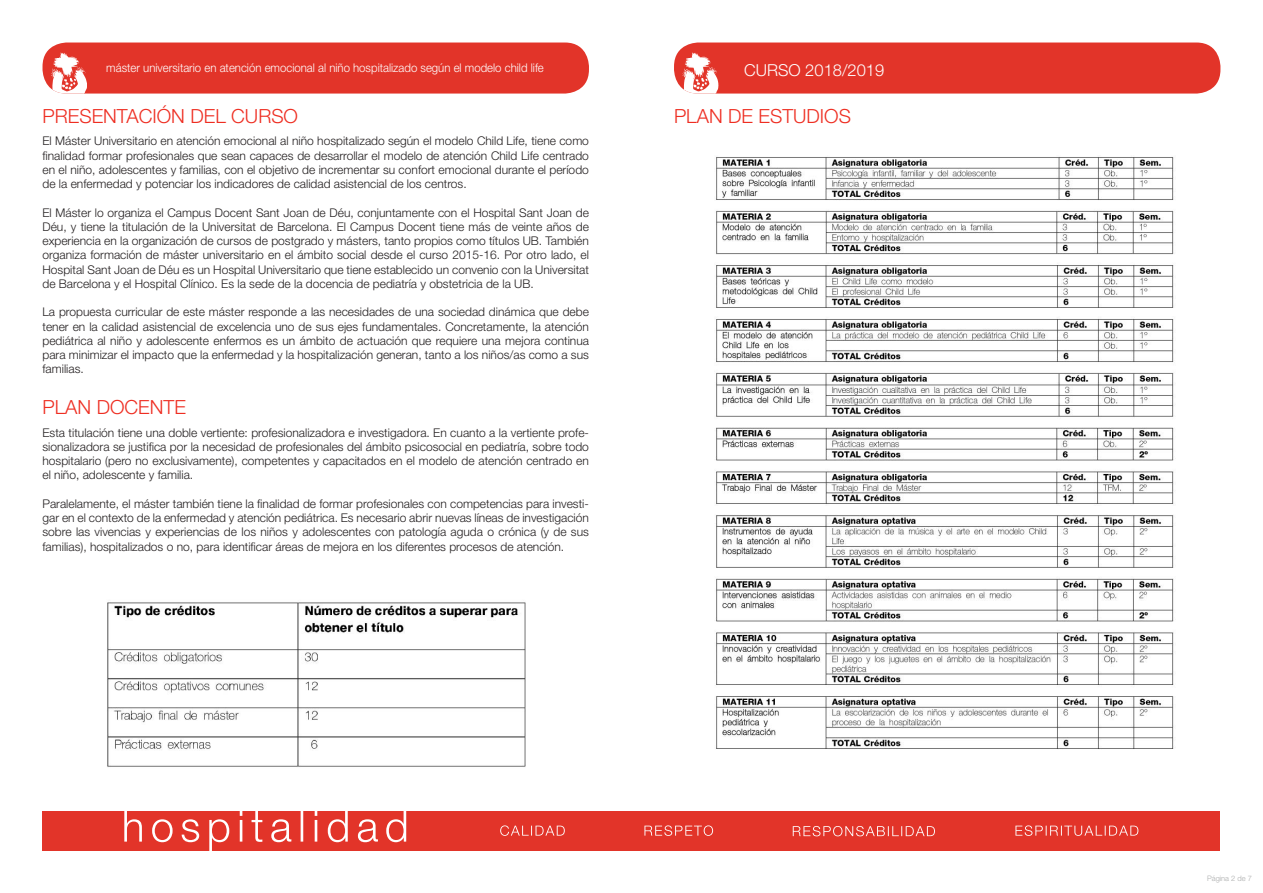
<style>
.page{position:relative;width:1263px;height:893px;background:#fff}
.page>*{position:absolute;margin:0;border:0;box-sizing:border-box;transform-origin:0 0}
.t1{font:300 19.5px "Helvetica Neue";color:#ee2e22}
.t2{font:300 16.5px "Helvetica Neue";color:#fff}
.t3{font:300 12px/14.2px "Helvetica Neue";color:#231f20;text-align:justify}
.t4{font:300 12px "Helvetica Neue";color:#fff;scale:.95 1}
.t5{font:300 7.5px "Helvetica Neue";color:#aaacac}
</style>
<div class="page">
<div style="left:43px;top:43px;width:546px;height:51px;background:#e23429;border-radius:24px"></div>
<svg style="left:51px;top:52px;width:36px;height:42px"></svg>
<div style="left:674px;top:43px;width:546px;height:51px;background:#e23429;border-radius:24px"></div>
<svg style="left:683px;top:52px;width:36px;height:42px"></svg>
<div style="left:43px;top:811px;width:1177px;height:39px;background:#e23429"></div>
<svg style="left:124px;top:811px;width:282px;height:39px"></svg>
<svg style="left:500px;top:825px;width:65px;height:11px"></svg>
<svg style="left:644px;top:825px;width:69px;height:11px"></svg>
<svg style="left:793px;top:826px;width:142px;height:10px"></svg>
<svg style="left:1015px;top:825px;width:123px;height:11px"></svg>
<img style="left:107px;top:602px;width:419px;height:165px">
<img style="left:716px;top:157px;width:458px;height:592px">
<p class="t4" style="left:106px;top:60px;width:462px">máster universitario en atención emocional al niño hospitalizado según el modelo child life</p>
<h2 class="t2" style="left:744px;top:60px;width:142px">CURSO 2018/2019</h2>
<h1 class="t1" style="left:43px;top:104px;width:257px">PRESENTACIÓN DEL CURSO</h1>
<p class="t3" style="left:43px;top:134px;width:548px">El Máster Universitario en atención emocional al niño hospitalizado según el modelo Child Life, tiene como finalidad formar profesionales que sean capaces de desarrollar el modelo de atención Child Life centrado en el niño, adolescentes y familias, con el objetivo de incrementar su confort emocional durante el período de la enfermedad y potenciar los indicadores de calidad asistencial de los centros.</p>
<p class="t3" style="left:43px;top:205px;width:548px">El Máster lo organiza el Campus Docent Sant Joan de Déu, conjuntamente con el Hospital Sant Joan de Déu, y tiene la titulación de la Universitat de Barcelona. El Campus Docent tiene más de veinte años de experiencia en la organización de cursos de postgrado y másters, tanto propios como títulos UB. También organiza formación de máster universitario en el ámbito social desde el curso 2015-16. Por otro lado, el Hospital Sant Joan de Déu es un Hospital Universitario que tiene establecido un convenio con la Universitat de Barcelona y el Hospital Clínico. Es la sede de la docencia de pediatría y obstetricia de la UB.</p>
<p class="t3" style="left:43px;top:305px;width:548px">La propuesta curricular de este máster responde a las necesidades de una sociedad dinámica que debe tener en la calidad asistencial de excelencia uno de sus ejes fundamentales. Concretamente, la atención pediátrica al niño y adolescente enfermos es un ámbito de actuación que requiere una mejora continua para minimizar el impacto que la enfermedad y la hospitalización generan, tanto a los niños/as como a sus familias.</p>
<h1 class="t1" style="left:43px;top:395px;width:145px">PLAN DOCENTE</h1>
<p class="t3" style="left:43px;top:425px;width:548px">Esta titulación tiene una doble vertiente: profesionalizadora e investigadora. En cuanto a la vertiente profe&shy;sionalizadora se justifica por la necesidad de profesionales del ámbito psicosocial en pediatría, sobre todo hospitalario (pero no exclusivamente), competentes y capacitados en el modelo de atención centrado en el niño, adolescente y familia.</p>
<p class="t3" style="left:43px;top:496px;width:548px">Paralelamente, el máster también tiene la finalidad de formar profesionales con competencias para investi&shy;gar en el contexto de la enfermedad y atención pediátrica. Es necesario abrir nuevas líneas de investigación sobre las vivencias y experiencias de los niños y adolescentes con patología aguda o crónica (y de sus familias), hospitalizados o no, para identificar áreas de mejora en los diferentes procesos de atención.</p>
<h1 class="t1" style="left:674px;top:104px;width:179px">PLAN DE ESTUDIOS</h1>
<p class="t5" style="left:1207px;top:874px;width:46px">Página 2 de 7</p>
</div>
